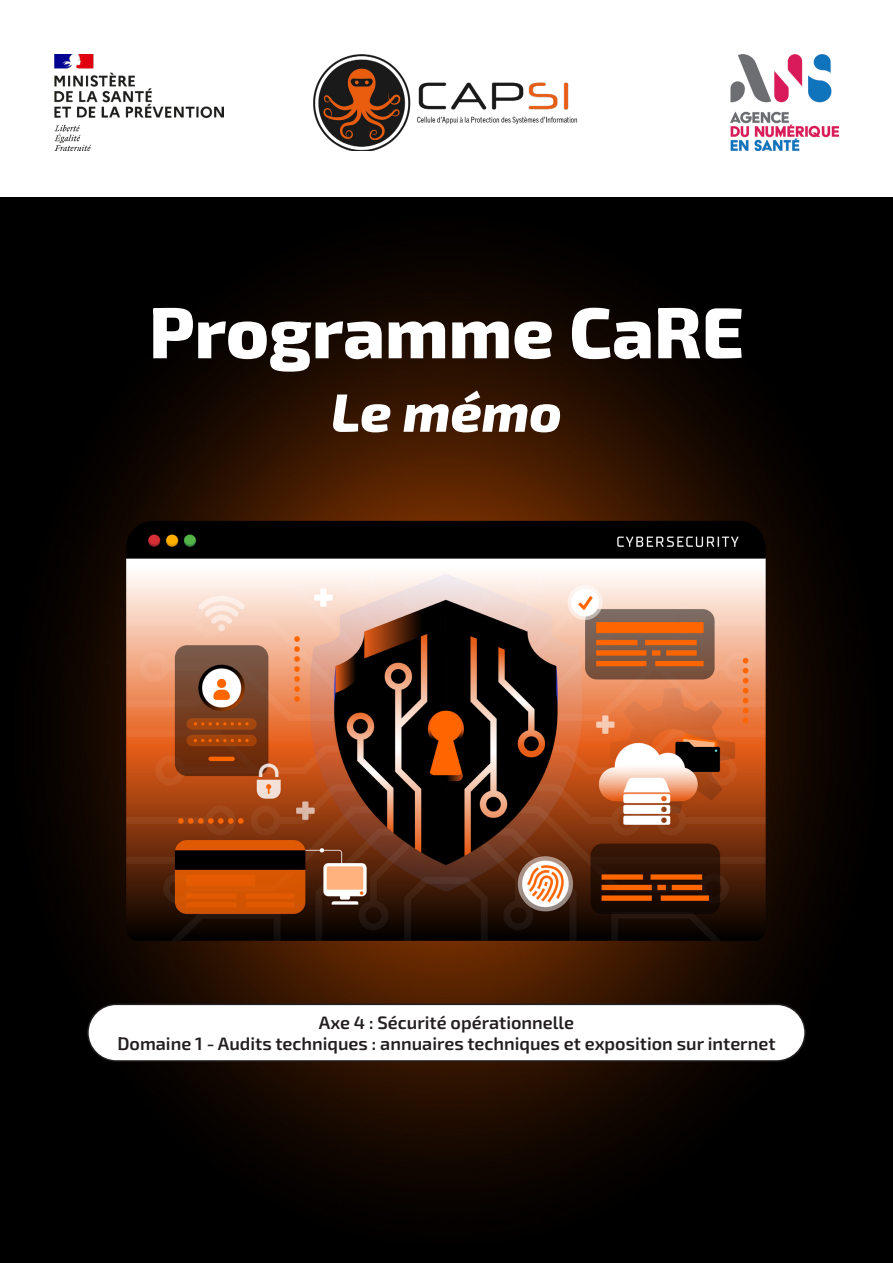
<style>
.page{position:relative;width:893px;height:1263px;background:#fff}
.page>*{position:absolute;margin:0;border:0;box-sizing:border-box;transform-origin:0 0}
.t1{font:800 72px "Exo 2";color:#fff}
.t2{font:italic 800 54px "Exo 2";color:#fff}
.t3{font:600 18px/21.6px "Exo 2";color:#231f20;text-align:center}
</style>
<div class="page">
<img style="left:0;top:198px;width:893px;height:1065px">
<img style="left:730px;top:54px;width:109px;height:96px">
<img style="left:54px;top:54px;width:170px;height:96px">
<img style="left:313px;top:54px;width:265px;height:96px">
<div style="left:88px;top:1004px;width:717px;height:57px;background:#fff;border-radius:28px"></div>
<div style="left:87px;top:1003px;width:719px;height:59px;border:2px solid #231f20;border-radius:28px"></div>
<p class="t1" style="left:149px;top:283px;width:597px">Programme CaRE</p>
<p class="t2" style="left:331px;top:375px;width:232px">Le mémo</p>
<p class="t3" style="left:117px;top:1011px;width:660px">Axe 4 : Sécurité opérationnelle<br>Domaine 1 - Audits techniques : annuaires techniques et exposition sur internet</p>
</div>
